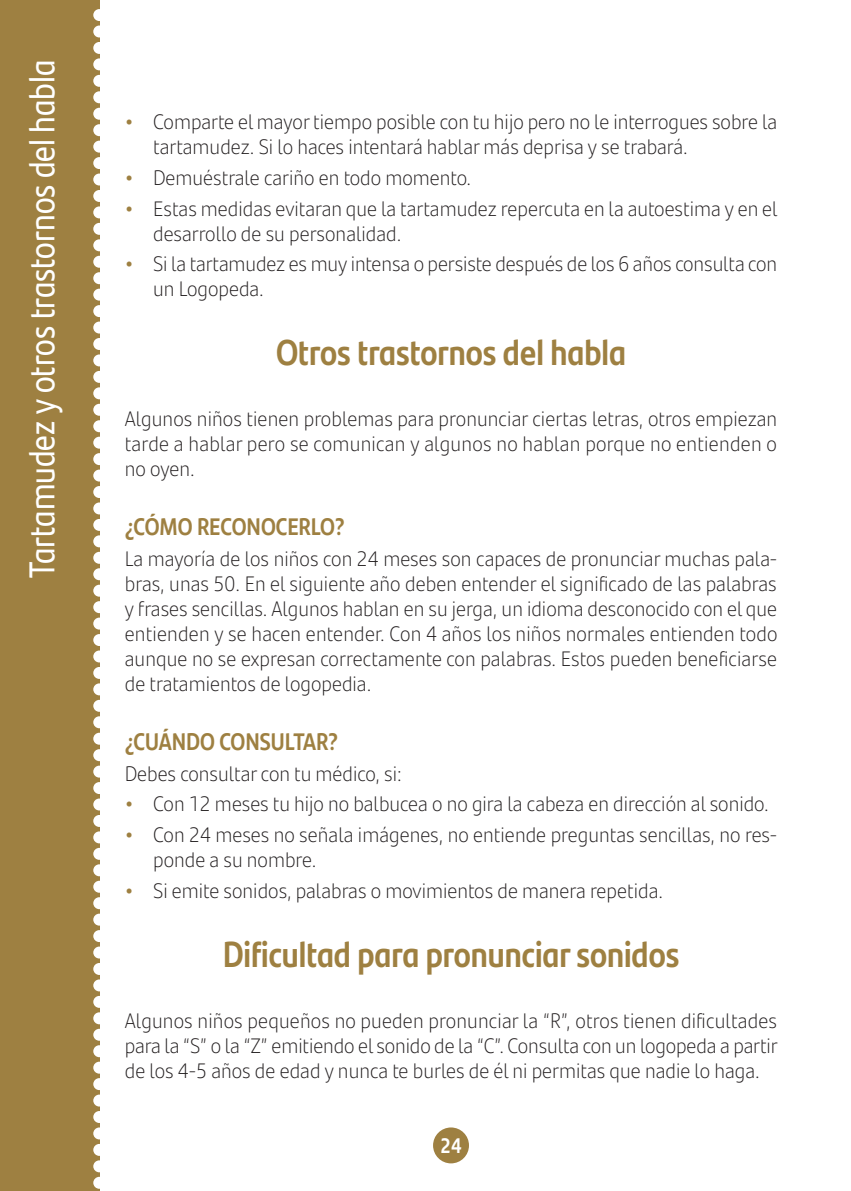
<style>
.page{position:relative;width:851px;height:1191px;background:#fff}
.page>*{position:absolute;margin:0;border:0;box-sizing:border-box;transform-origin:0 0}
.t1{font:700 36px "Santander Headline";color:#9e8041;scale:.9 1}
.t2{font:36px "Santander Headline";color:#fff;scale:.9 1}
.t3{font:700 24px "Santander Headline";color:#9e8041;scale:.9 1}
.t4{font:300 21px/25px "Santander Text";color:#231f20;scale:.95 1}
.t5{font:700 21px "Santander Headline";color:#fff;scale:.9 1}
.s1{font-weight:700;color:#9e8041}
</style>
<div class="page">
<div style="left:0;top:0;width:99px;height:1191px;background:#9e8041"></div>
<div style="left:93px;top:9px;width:12px;height:12px;background:#fff;border-radius:50%"></div>
<div style="left:93px;top:26px;width:12px;height:11px;background:#fff;border-radius:50%"></div>
<div style="left:93px;top:42px;width:12px;height:12px;background:#fff;border-radius:50%"></div>
<div style="left:93px;top:58px;width:12px;height:12px;background:#fff;border-radius:50%"></div>
<div style="left:93px;top:75px;width:12px;height:12px;background:#fff;border-radius:50%"></div>
<div style="left:93px;top:91px;width:12px;height:12px;background:#fff;border-radius:50%"></div>
<div style="left:93px;top:108px;width:12px;height:12px;background:#fff;border-radius:50%"></div>
<div style="left:93px;top:124px;width:12px;height:12px;background:#fff;border-radius:50%"></div>
<div style="left:93px;top:141px;width:12px;height:12px;background:#fff;border-radius:50%"></div>
<div style="left:93px;top:157px;width:12px;height:12px;background:#fff;border-radius:50%"></div>
<div style="left:93px;top:173px;width:12px;height:12px;background:#fff;border-radius:50%"></div>
<div style="left:93px;top:190px;width:12px;height:12px;background:#fff;border-radius:50%"></div>
<div style="left:93px;top:206px;width:12px;height:12px;background:#fff;border-radius:50%"></div>
<div style="left:93px;top:223px;width:12px;height:12px;background:#fff;border-radius:50%"></div>
<div style="left:93px;top:239px;width:12px;height:12px;background:#fff;border-radius:50%"></div>
<div style="left:93px;top:256px;width:12px;height:12px;background:#fff;border-radius:50%"></div>
<div style="left:93px;top:272px;width:12px;height:12px;background:#fff;border-radius:50%"></div>
<div style="left:93px;top:289px;width:12px;height:12px;background:#fff;border-radius:50%"></div>
<div style="left:93px;top:305px;width:12px;height:12px;background:#fff;border-radius:50%"></div>
<div style="left:93px;top:321px;width:12px;height:12px;background:#fff;border-radius:50%"></div>
<div style="left:93px;top:338px;width:12px;height:12px;background:#fff;border-radius:50%"></div>
<div style="left:93px;top:354px;width:12px;height:12px;background:#fff;border-radius:50%"></div>
<div style="left:93px;top:371px;width:12px;height:12px;background:#fff;border-radius:50%"></div>
<div style="left:93px;top:387px;width:12px;height:12px;background:#fff;border-radius:50%"></div>
<div style="left:93px;top:404px;width:12px;height:12px;background:#fff;border-radius:50%"></div>
<div style="left:93px;top:420px;width:12px;height:12px;background:#fff;border-radius:50%"></div>
<div style="left:93px;top:437px;width:12px;height:11px;background:#fff;border-radius:50%"></div>
<div style="left:93px;top:453px;width:12px;height:12px;background:#fff;border-radius:50%"></div>
<div style="left:93px;top:469px;width:12px;height:12px;background:#fff;border-radius:50%"></div>
<div style="left:93px;top:486px;width:12px;height:12px;background:#fff;border-radius:50%"></div>
<div style="left:93px;top:502px;width:12px;height:12px;background:#fff;border-radius:50%"></div>
<div style="left:93px;top:519px;width:12px;height:12px;background:#fff;border-radius:50%"></div>
<div style="left:93px;top:535px;width:12px;height:12px;background:#fff;border-radius:50%"></div>
<div style="left:93px;top:552px;width:12px;height:12px;background:#fff;border-radius:50%"></div>
<div style="left:93px;top:568px;width:12px;height:12px;background:#fff;border-radius:50%"></div>
<div style="left:93px;top:585px;width:12px;height:11px;background:#fff;border-radius:50%"></div>
<div style="left:93px;top:601px;width:12px;height:12px;background:#fff;border-radius:50%"></div>
<div style="left:93px;top:617px;width:12px;height:12px;background:#fff;border-radius:50%"></div>
<div style="left:93px;top:634px;width:12px;height:12px;background:#fff;border-radius:50%"></div>
<div style="left:93px;top:650px;width:12px;height:12px;background:#fff;border-radius:50%"></div>
<div style="left:93px;top:667px;width:12px;height:12px;background:#fff;border-radius:50%"></div>
<div style="left:93px;top:683px;width:12px;height:12px;background:#fff;border-radius:50%"></div>
<div style="left:93px;top:700px;width:12px;height:12px;background:#fff;border-radius:50%"></div>
<div style="left:93px;top:716px;width:12px;height:12px;background:#fff;border-radius:50%"></div>
<div style="left:93px;top:732px;width:12px;height:12px;background:#fff;border-radius:50%"></div>
<div style="left:93px;top:749px;width:12px;height:12px;background:#fff;border-radius:50%"></div>
<div style="left:93px;top:765px;width:12px;height:12px;background:#fff;border-radius:50%"></div>
<div style="left:93px;top:782px;width:12px;height:12px;background:#fff;border-radius:50%"></div>
<div style="left:93px;top:798px;width:12px;height:12px;background:#fff;border-radius:50%"></div>
<div style="left:93px;top:815px;width:12px;height:12px;background:#fff;border-radius:50%"></div>
<div style="left:93px;top:831px;width:12px;height:12px;background:#fff;border-radius:50%"></div>
<div style="left:93px;top:848px;width:12px;height:12px;background:#fff;border-radius:50%"></div>
<div style="left:93px;top:864px;width:12px;height:12px;background:#fff;border-radius:50%"></div>
<div style="left:93px;top:880px;width:12px;height:12px;background:#fff;border-radius:50%"></div>
<div style="left:93px;top:897px;width:12px;height:12px;background:#fff;border-radius:50%"></div>
<div style="left:93px;top:913px;width:12px;height:12px;background:#fff;border-radius:50%"></div>
<div style="left:93px;top:930px;width:12px;height:12px;background:#fff;border-radius:50%"></div>
<div style="left:93px;top:946px;width:12px;height:12px;background:#fff;border-radius:50%"></div>
<div style="left:93px;top:963px;width:12px;height:12px;background:#fff;border-radius:50%"></div>
<div style="left:93px;top:979px;width:12px;height:12px;background:#fff;border-radius:50%"></div>
<div style="left:93px;top:996px;width:12px;height:11px;background:#fff;border-radius:50%"></div>
<div style="left:93px;top:1012px;width:12px;height:12px;background:#fff;border-radius:50%"></div>
<div style="left:93px;top:1028px;width:12px;height:12px;background:#fff;border-radius:50%"></div>
<div style="left:93px;top:1045px;width:12px;height:12px;background:#fff;border-radius:50%"></div>
<div style="left:93px;top:1061px;width:12px;height:12px;background:#fff;border-radius:50%"></div>
<div style="left:93px;top:1078px;width:12px;height:12px;background:#fff;border-radius:50%"></div>
<div style="left:93px;top:1094px;width:12px;height:12px;background:#fff;border-radius:50%"></div>
<div style="left:93px;top:1111px;width:12px;height:12px;background:#fff;border-radius:50%"></div>
<div style="left:93px;top:1127px;width:12px;height:12px;background:#fff;border-radius:50%"></div>
<div style="left:93px;top:1143px;width:12px;height:12px;background:#fff;border-radius:50%"></div>
<div style="left:93px;top:1160px;width:12px;height:12px;background:#fff;border-radius:50%"></div>
<div style="left:93px;top:1176px;width:12px;height:12px;background:#fff;border-radius:50%"></div>
<div style="left:433px;top:1127px;width:36px;height:36px;background:#9e8041;border-radius:50%"></div>
<h1 class="t2" style="left:15px;top:578px;width:577px;rotate:-90deg">Tartamudez y otros trastornos del habla</h1>
<p class="t4" style="left:153px;top:108px;width:658px;text-indent:-28px"><span class="s1">•</span> Comparte el mayor tiempo posible con tu hijo pero no le interrogues sobre la tartamudez. Si lo haces intentará hablar más deprisa y se trabará.</p>
<p class="t4" style="left:125px;top:164px;width:366px"><span class="s1">•</span> Demuéstrale cariño en todo momento.</p>
<p class="t4" style="left:153px;top:195px;width:659px;text-indent:-28px"><span class="s1">•</span> Estas medidas evitaran que la tartamudez repercuta en la autoestima y en el desarrollo de su personalidad.</p>
<p class="t4" style="left:153px;top:250px;width:658px;text-indent:-28px"><span class="s1">•</span> Si la tartamudez es muy intensa o persiste después de los 6 años consulta con un Logopeda.</p>
<h1 class="t1" style="left:276px;top:324px;width:390px">Otros trastornos del habla</h1>
<p class="t4" style="left:125px;top:405px;width:688px;text-align:justify">Algunos niños tienen problemas para pronunciar ciertas letras, otros empiezan tarde a hablar pero se comunican y algunos no hablan porque no entienden o no oyen.</p>
<p class="t3" style="left:125px;top:508px;width:246px">¿CÓMO RECONOCERLO?</p>
<p class="t4" style="left:125px;top:545px;width:688px;text-align:justify">La mayoría de los niños con 24 meses son capaces de pronunciar muchas pala&shy;bras, unas 50. En el siguiente año deben entender el significado de las palabras y frases sencillas. Algunos hablan en su jerga, un idioma desconocido con el que entienden y se hacen entender. Con 4 años los niños normales entienden todo aunque no se expresan correctamente con palabras. Estos pueden beneficiarse de tratamientos de logopedia.</p>
<p class="t3" style="left:125px;top:723px;width:238px">¿CUÁNDO CONSULTAR?</p>
<p class="t4" style="left:125px;top:760px;width:293px">Debes consultar con tu médico, si:</p>
<p class="t4" style="left:125px;top:790px;width:679px"><span class="s1">•</span> Con 12 meses tu hijo no balbucea o no gira la cabeza en dirección al sonido.</p>
<p class="t4" style="left:153px;top:821px;width:658px;text-indent:-28px"><span class="s1">•</span> Con 24 meses no señala imágenes, no entiende preguntas sencillas, no res&shy;ponde a su nombre.</p>
<p class="t4" style="left:125px;top:877px;width:568px"><span class="s1">•</span> Si emite sonidos, palabras o movimientos de manera repetida.</p>
<h1 class="t1" style="left:223px;top:925px;width:509px">Dificultad para pronunciar sonidos</h1>
<p class="t4" style="left:125px;top:1007px;width:688px;text-align:justify">Algunos niños pequeños no pueden pronunciar la “R”, otros tienen dificultades para la “S” o la “Z” emitiendo el sonido de la “C”. Consulta con un logopeda a partir de los 4-5 años de edad y nunca te burles de él ni permitas que nadie lo haga.</p>
<p class="t5" style="left:440px;top:1129px;width:25px">24</p>
</div>
